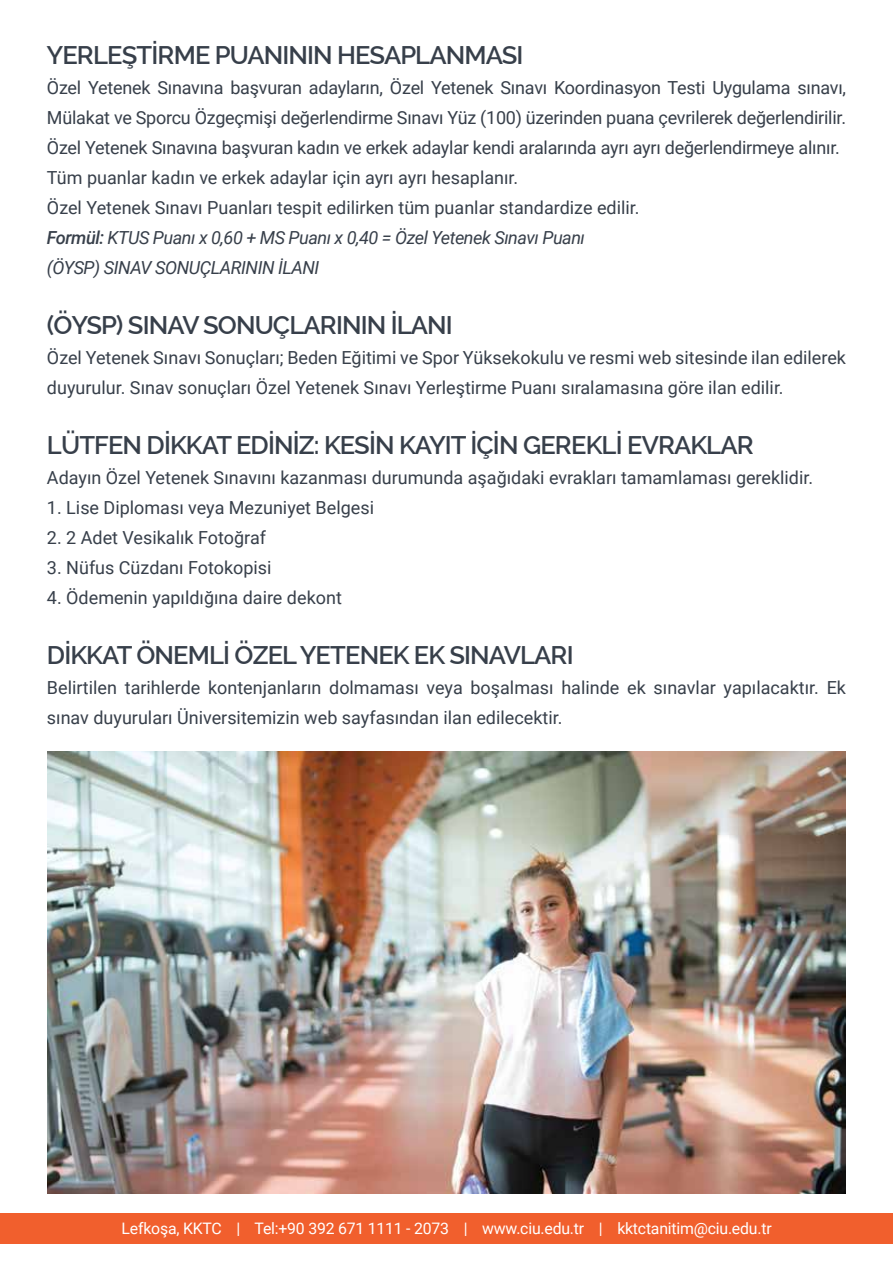
<style>
.page{position:relative;width:893px;height:1263px;background:#fff}
.page>*{position:absolute;margin:0;border:0;box-sizing:border-box;transform-origin:0 0}
.t1{font:600 25.5px "Raleway";letter-spacing:-.035em;color:#373f4a}
.t2{font:18px/30px "Roboto";color:#373f4a}
.t3{font:15.75px "Roboto";letter-spacing:-.015em;color:#fff}
.s1{font-weight:500;font-style:italic}
.s2{font-style:italic}
</style>
<div class="page">
<div style="left:0;top:1214px;width:893px;height:30px;background:#f15f2d"></div>
<img style="left:47px;top:751px;width:799px;height:443px">
<h1 class="t1" style="left:47px;top:40px;width:478px">YERLEŞTİRME PUANININ HESAPLANMASI</h1>
<p class="t2" style="left:47px;top:72px;width:801px">Özel Yetenek Sınavına başvuran adayların, Özel Yetenek Sınavı Koordinasyon Testi Uygulama sınavı, Mülakat ve Sporcu Özgeçmişi değerlendirme Sınavı Yüz (100) üzerinden puana çevrilerek değerlendirilir.<br>Özel Yetenek Sınavına başvuran kadın ve erkek adaylar kendi aralarında ayrı ayrı değerlendirmeye alınır.<br>Tüm puanlar kadın ve erkek adaylar için ayrı ayrı hesaplanır.<br>Özel Yetenek Sınavı Puanları tespit edilirken tüm puanlar standardize edilir.<br><span class="s1">Formül:</span> <span class="s2">KTUS Puanı x 0,60 + MS Puanı x 0,40 = Özel Yetenek Sınavı Puanı<br>(ÖYSP) SINAV SONUÇLARININ İLANI</span></p>
<h1 class="t1" style="left:47px;top:310px;width:407px">(ÖYSP) SINAV SONUÇLARININ İLANI</h1>
<p class="t2" style="left:47px;top:342px;width:801px">Özel Yetenek Sınavı Sonuçları; Beden Eğitimi ve Spor Yüksekokulu ve resmi web sitesinde ilan edilerek duyurulur. Sınav sonuçları Özel Yetenek Sınavı Yerleştirme Puanı sıralamasına göre ilan edilir.</p>
<h1 class="t1" style="left:47px;top:430px;width:708px">LÜTFEN DİKKAT EDİNİZ: KESİN KAYIT İÇİN GEREKLİ EVRAKLAR</h1>
<p class="t2" style="left:47px;top:462px;width:768px">Adayın Özel Yetenek Sınavını kazanması durumunda aşağıdaki evrakları tamamlaması gereklidir.</p>
<p class="t2" style="left:47px;top:492px;width:329px">1. Lise Diploması veya Mezuniyet Belgesi</p>
<p class="t2" style="left:47px;top:522px;width:221px">2. 2 Adet Vesikalık Fotoğraf</p>
<p class="t2" style="left:47px;top:552px;width:226px">3. Nüfus Cüzdanı Fotokopisi</p>
<p class="t2" style="left:47px;top:582px;width:296px">4. Ödemenin yapıldığına daire dekont</p>
<h1 class="t1" style="left:47px;top:640px;width:528px">DİKKAT ÖNEMLİ ÖZEL YETENEK EK SINAVLARI</h1>
<p class="t2" style="left:47px;top:672px;width:801px">Belirtilen tarihlerde kontenjanların dolmaması veya boşalması halinde ek sınavlar yapılacaktır. Ek sınav duyuruları Üniversitemizin web sayfasından ilan edilecektir.</p>
<p class="t3" style="left:122px;top:1217px;width:651px">Lefkoşa, KKTC | Tel:+90 392 671 1111 - 2073 | www.ciu.edu.tr | kktctanitim@ciu.edu.tr</p>
</div>
